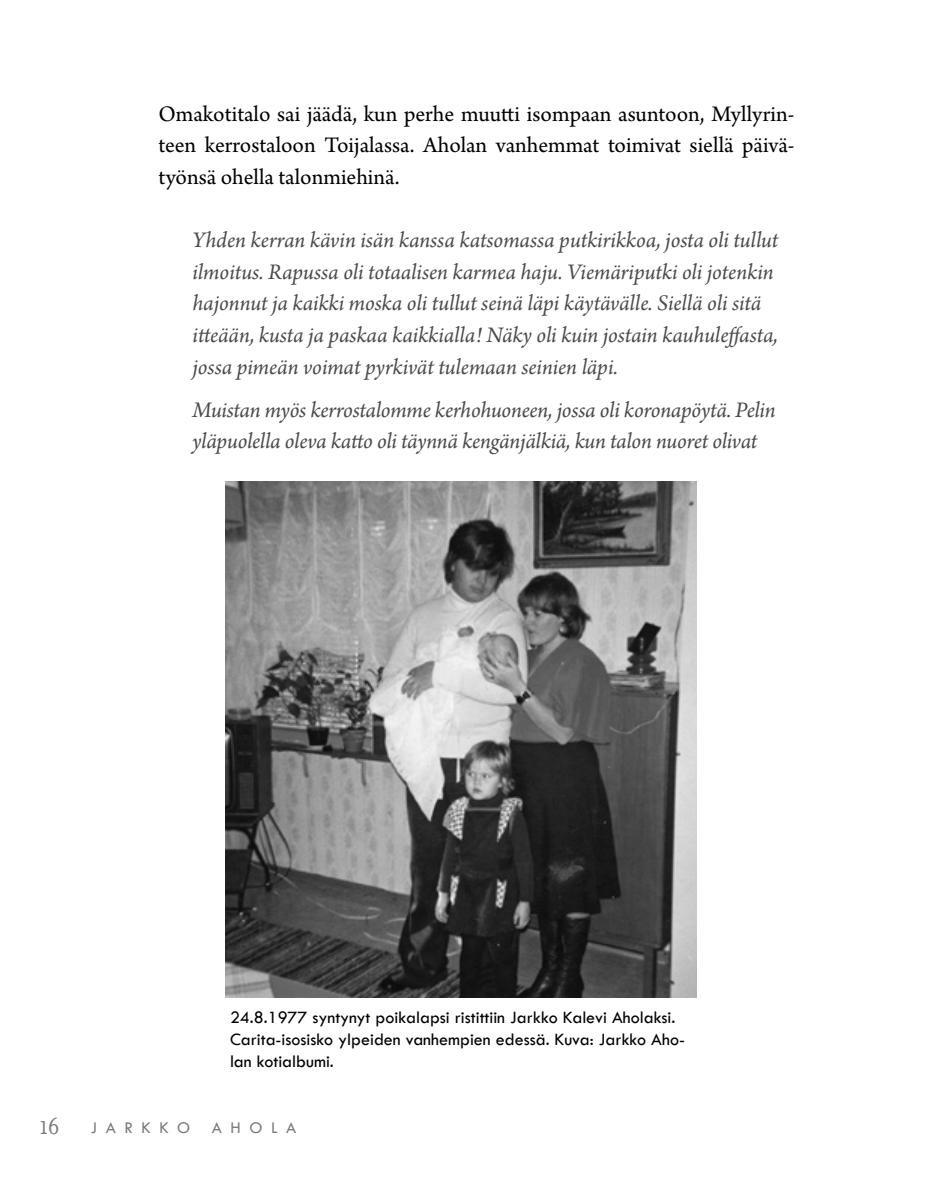
<style>
.page{position:relative;width:936px;height:1191px;background:#fff}
.page>*{position:absolute;margin:0;border:0;box-sizing:border-box;transform-origin:0 0}
.t1{font:italic 23.4px/31.6px "Arno Pro";letter-spacing:-.005em;color:#4b4b4a}
.t2{font:23.4px/31.6px "Arno Pro";color:#000;text-align:justify}
.t3{font:20px "Metamorphous";color:#7b7b7a;scale:.84 1}
.t4{font:18px/22px "Tw Cen";color:#000}
.t5{font:17px "Tw Cen";letter-spacing:.5em;color:#7b7b7a}
</style>
<div class="page">
<img style="left:226px;top:481px;width:470px;height:516px">
<p class="t2" style="left:158px;top:99px;width:637px">Omakotitalo sai jäädä, kun perhe muutti isompaan asuntoon, Myllyrin&shy;teen kerrostaloon Toijalassa. Aholan vanhemmat toimivat siellä päivä&shy;työnsä ohella talonmiehinä.</p>
<p class="t1" style="left:192px;top:226px;width:587px">Yhden kerran kävin isän kanssa katsomassa putkirikkoa, josta oli tullut ilmoitus. Rapussa oli totaalisen karmea haju. Viemäriputki oli jotenkin hajonnut ja kaikki moska oli tullut seinä läpi käytävälle. Siellä oli sitä itteään, kusta ja paskaa kaikkialla! Näky oli kuin jostain kauhuleffasta, jossa pimeän voimat pyrkivät tulemaan seinien läpi.</p>
<p class="t1" style="left:192px;top:395px;width:584px">Muistan myös kerrostalomme kerhohuoneen, jossa oli koronapöytä. Pelin yläpuolella oleva katto oli täynnä kengänjälkiä, kun talon nuoret olivat</p>
<p class="t4" style="left:230px;top:1006px;width:456px">24.8.1977 syntynyt poikalapsi ristittiin Jarkko Kalevi Aholaksi.<br>Carita-isosisko ylpeiden vanhempien edessä. Kuva: Jarkko Aho&shy;lan kotialbumi.</p>
<p class="t3" style="left:40px;top:1114px;width:25px">16</p>
<p class="t5" style="left:91px;top:1117px;width:101px">JARKKO</p>
<p class="t5" style="left:212px;top:1117px;width:86px">AHOLA</p>
</div>
